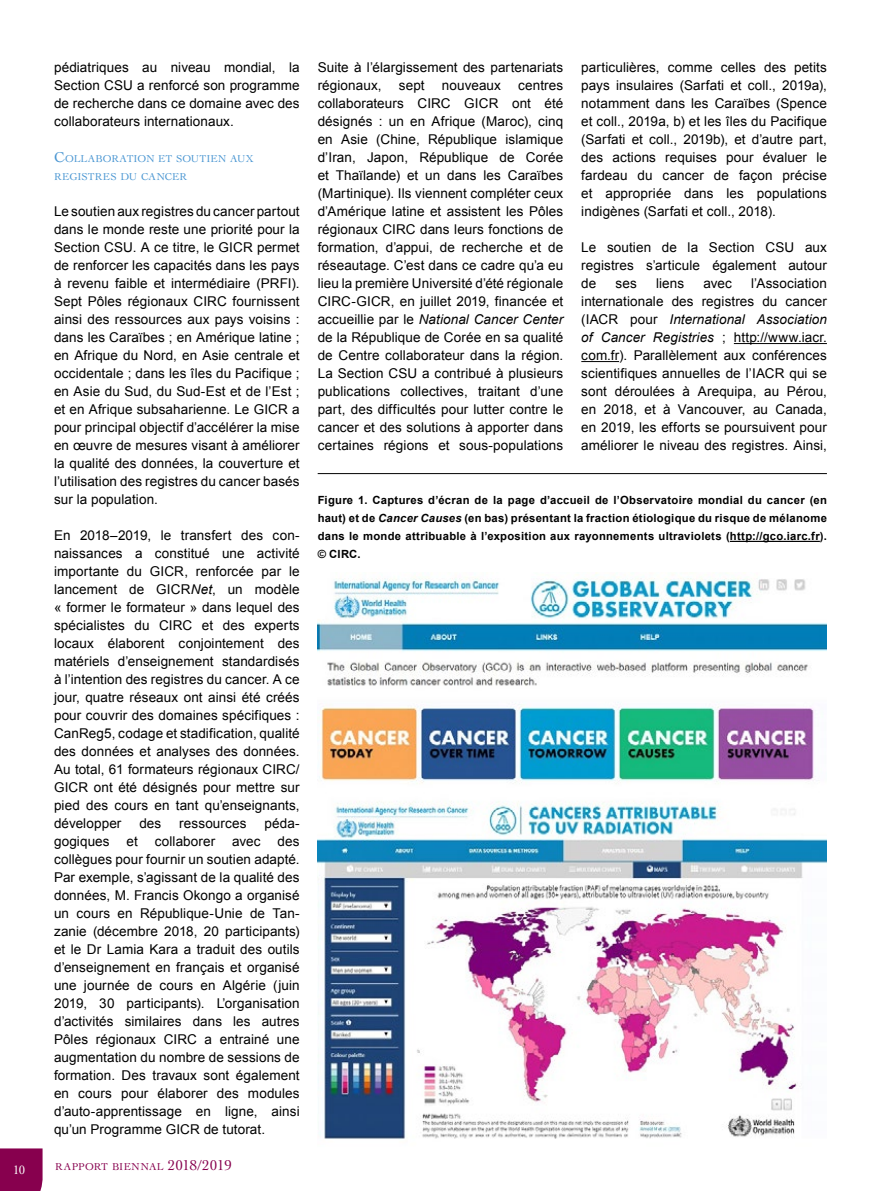
<style>
.page{position:relative;width:881px;height:1191px;background:#fff}
.page>*{position:absolute;margin:0;border:0;box-sizing:border-box;transform-origin:0 0}
.Text_para{font:13.5px/18px "Arial";letter-spacing:.005em;color:#000;text-align:justify}
.t1{font:12.75px "Cochin LT Std";color:#fff}
.t2{font:700 11.25px/18px "Arial";letter-spacing:.025em;color:#000;text-align:justify}
.Head_A_-_med{font:10.5px/18px "Cochin LT Std";letter-spacing:.005em;color:#4a96d2}
.t3{font:10.5px "Cochin LT Std";letter-spacing:.025em;color:#87004e}
.s1{font-size:15px}
.s2{font-style:italic}
</style>
<div class="page">
<div style="left:0;top:1148px;width:43px;height:43px;background:#87004e"></div>
<hr style="left:733px;top:343px;width:93px;height:1px;background:#000">
<hr style="left:581px;top:361px;width:38px;height:1px;background:#000">
<hr style="left:317px;top:473px;width:509px;height:1px;background:#000">
<img style="left:317px;top:572px;width:509px;height:567px">
<hr style="left:729px;top:541px;width:90px;height:1px;background:#000">
<p class="t1" style="left:13px;top:1162px;width:14px">10</p>
<p class="Text_para" style="left:54px;top:58px;width:247px">pédiatriques au niveau mondial, la Section CSU a renforcé son programme de recherche dans ce domaine avec des collaborateurs internationaux.</p>
<p class="Head_A_-_med" style="left:54px;top:150px;width:201px"><span class="s1">C</span>OLLABORATION ET SOUTIEN AUX<br>REGISTRES DU CANCER</p>
<p class="Text_para" style="left:54px;top:202px;width:247px">Le soutien aux registres du cancer partout dans le monde reste une priorité pour la Section CSU. A ce titre, le GICR permet de renforcer les capacités dans les pays à revenu faible et intermédiaire (PRFI).<br>Sept Pôles régionaux CIRC fournissent ainsi des ressources aux pays voisins : dans les Caraïbes ; en Amérique latine ; en Afrique du Nord, en Asie centrale et occidentale ; dans les îles du Pacifique ; en Asie du Sud, du Sud-Est et de l’Est ; et en Afrique subsaharienne. Le GICR a pour principal objectif d’accélérer la mise en œuvre de mesures visant à améliorer la qualité des données, la couverture et l’utilisation des registres du cancer basés sur la population.</p>
<p class="Text_para" style="left:54px;top:526px;width:247px">En 2018–2019, le transfert des con&shy;naissances a constitué une activité importante du GICR, renforcée par le lancement de GICR<span class="s2">Net</span>, un modèle « former le formateur » dans lequel des spécialistes du CIRC et des experts locaux élaborent conjointement des matériels d’enseignement standardisés à l’intention des registres du cancer. A ce jour, quatre réseaux ont ainsi été créés pour couvrir des domaines spécifiques :<br>CanReg5, codage et stadification, qualité des données et analyses des données.<br>Au total, 61 formateurs régionaux CIRC/ GICR ont été désignés pour mettre sur pied des cours en tant qu’enseignants, développer</p>
<p class="Text_para" style="left:139px;top:814px;width:23px">des</p>
<p class="Text_para" style="left:179px;top:814px;width:69px">ressources</p>
<p class="Text_para" style="left:264px;top:814px;width:37px">péda-</p>
<p class="Text_para" style="left:54px;top:832px;width:247px;text-indent:223px">des collègues pour fournir un soutien adapté.<br>Par exemple, s’agissant de la qualité des données, M. Francis Okongo a organisé un cours en République-Unie de Tan&shy;zanie (décembre 2018, 20 participants) et le Dr Lamia Kara a traduit des outils d’enseignement en français et organisé une journée de cours en Algérie (juin 2019, 30 participants). L’organisation d’activités similaires dans les autres Pôles régionaux CIRC a entrainé une augmentation du nombre de sessions de formation. Des travaux sont également en cours pour élaborer des modules d’auto-apprentissage en ligne, ainsi qu’un Programme GICR de tutorat.</p>
<p class="Text_para" style="left:54px;top:832px;width:57px">gogiques</p>
<p class="Text_para" style="left:127px;top:832px;width:13px">et</p>
<p class="Text_para" style="left:155px;top:832px;width:62px">collaborer</p>
<p class="Text_para" style="left:232px;top:832px;width:30px">avec</p>
<p class="t3" style="left:55px;top:1161px;width:178px">RAPPORT BIENNAL <span class="s1">2018/2019</span></p>
<p class="Text_para" style="left:317px;top:58px;width:247px">Suite à l’élargissement des partenariats régionaux,</p>
<p class="Text_para" style="left:317px;top:76px;width:247px;text-indent:200px">centres collaborateurs CIRC GICR ont été désignés : un en Afrique (Maroc), cinq en Asie (Chine, République islamique d’Iran, Japon, République de Corée et Thaïlande) et un dans les Caraïbes (Martinique). Ils viennent compléter ceux d’Amérique latine et assistent les Pôles régionaux CIRC dans leurs fonctions de formation, d’appui, de recherche et de réseautage. C’est dans ce cadre qu’a eu lieu la première Université d’été régionale CIRC-GICR, en juillet 2019, financée et accueillie par le <span class="s2">National Cancer Center </span>de la République de Corée en sa qualité de Centre collaborateur dans la région.<br>La Section CSU a contribué à plusieurs publications collectives, traitant d’une part, des difficultés pour lutter contre le cancer et des solutions à apporter dans certaines régions et sous-populations</p>
<p class="Text_para" style="left:399px;top:76px;width:27px">sept</p>
<p class="Text_para" style="left:442px;top:76px;width:60px">nouveaux</p>
<p class="Text_para" style="left:581px;top:58px;width:247px">particulières, comme celles des petits pays insulaires (Sarfati et coll., 2019a), notamment dans les Caraïbes (Spence et coll., 2019a, b) et les îles du Pacifique (Sarfati et coll., 2019b), et d’autre part, des actions requises pour évaluer le fardeau du cancer de façon précise et appropriée dans les populations indigènes (Sarfati et coll., 2018).</p>
<p class="Text_para" style="left:581px;top:238px;width:247px">Le soutien de la Section CSU aux registres s’articule également autour de</p>
<p class="Text_para" style="left:581px;top:274px;width:247px;text-indent:170px">l’Association internationale des registres du cancer (IACR pour <span class="s2">International Association of Cancer Registries</span> ; http://www.iacr. com.fr). Parallèlement aux conférences scientifiques annuelles de l’IACR qui se sont déroulées à Arequipa, au Pérou, en 2018, et à Vancouver, au Canada, en 2019, les efforts se poursuivent pour améliorer le niveau des registres. Ainsi,</p>
<p class="Text_para" style="left:615px;top:274px;width:23px">ses</p>
<p class="Text_para" style="left:655px;top:274px;width:30px">liens</p>
<p class="Text_para" style="left:703px;top:274px;width:30px">avec</p>
<p class="t2" style="left:317px;top:491px;width:510px">Figure 1. Captures d’écran de la page d’accueil de l’Observatoire mondial du cancer (en haut) et de <span class="s2">Cancer Causes</span> (en bas) présentant la fraction étiologique du risque de mélanome dans le monde attribuable à l’exposition aux rayonnements ultraviolets (http://gco.iarc.fr). © CIRC.</p>
</div>
